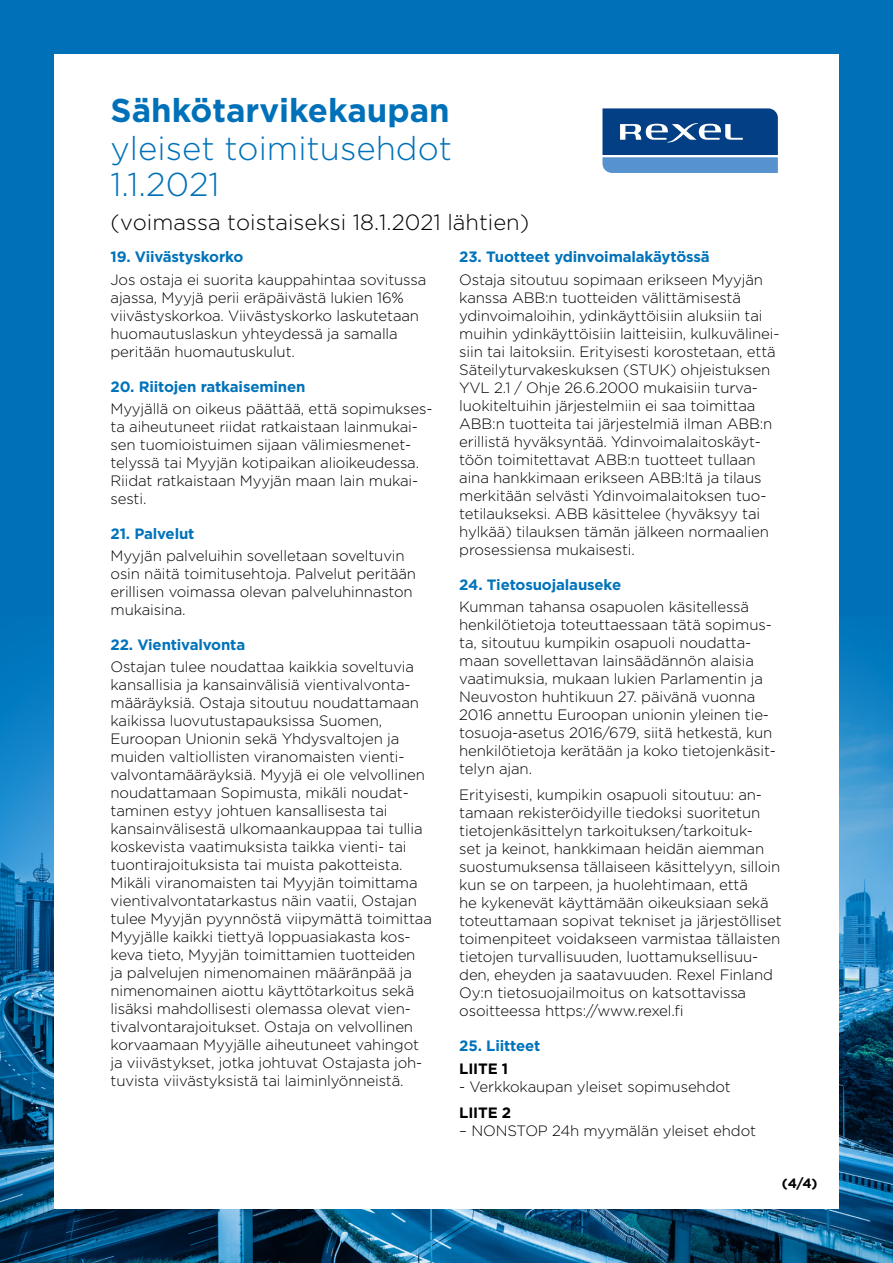
<style>
.page{position:relative;width:893px;height:1263px;background:#fff}
.page>*{position:absolute;margin:0;border:0;box-sizing:border-box;transform-origin:0 0}
.t1{font:300 33px/36.2px "Gotham";color:#0071b9}
.t2{font:700 33px "Gotham";color:#0071b9}
.t3{font:300 22.05px "Gotham";color:#000}
.t4{font:300 15px/18px "Gotham";letter-spacing:-.01em;color:#000}
.t5{font:700 15px "Gotham";letter-spacing:-.01em;color:#0073ba}
.t6{font:700 15px "Gotham";letter-spacing:-.01em;color:#000}
.t7{font:700 13.5px "Gotham";color:#000}
</style>
<div class="page">
<div style="left:0;top:1px;width:893px;height:1261px;background:#0071b9"></div>
<img style="left:0;top:660px;width:893px;height:602px">
<div style="left:54px;top:54px;width:785px;height:1155px;background:#fff"></div>
<svg style="left:602px;top:108px;width:176px;height:65px;background:#356aa5"></svg>
<h1 class="t2" style="left:111px;top:89px;width:341px">Sähkötarvikekaupan</h1>
<h1 class="t1" style="left:111px;top:129px;width:343px">yleiset toimitusehdot<br>1.1.2021</h1>
<h2 class="t3" style="left:111px;top:208px;width:420px">(voimassa toistaiseksi 18.1.2021 lähtien)</h2>
<p class="t5" style="left:111px;top:247px;width:134px">19. Viivästyskorko</p>
<p class="t4" style="left:111px;top:270px;width:317px">Jos ostaja ei suorita kauppahintaa sovitussa ajassa, Myyjä perii eräpäivästä lukien 16% viivästyskorkoa. Viivästyskorko laskutetaan huomautuslaskun yhteydessä ja samalla peritään huomautuskulut.</p>
<p class="t5" style="left:111px;top:376px;width:196px">20. Riitojen ratkaiseminen</p>
<p class="t4" style="left:111px;top:399px;width:323px">Myyjällä on oikeus päättää, että sopimukses&shy;ta aiheutuneet riidat ratkaistaan lainmukai&shy;sen tuomioistuimen sijaan välimiesmenet&shy;telyssä tai Myyjän kotipaikan alioikeudessa.<br>Riidat ratkaistaan Myyjän maan lain mukai&shy;sesti.</p>
<p class="t5" style="left:111px;top:524px;width:85px">21. Palvelut</p>
<p class="t4" style="left:111px;top:546px;width:307px">Myyjän palveluihin sovelletaan soveltuvin osin näitä toimitusehtoja. Palvelut peritään erillisen voimassa olevan palveluhinnaston mukaisina.</p>
<p class="t5" style="left:111px;top:635px;width:136px">22. Vientivalvonta</p>
<p class="t4" style="left:111px;top:658px;width:323px">Ostajan tulee noudattaa kaikkia soveltuvia kansallisia ja kansainvälisiä vientivalvonta&shy;määräyksiä. Ostaja sitoutuu noudattamaan kaikissa luovutustapauksissa Suomen, Euroopan Unionin sekä Yhdysvaltojen ja muiden valtiollisten viranomaisten vienti&shy;valvontamääräyksiä. Myyjä ei ole velvollinen noudattamaan Sopimusta, mikäli noudat&shy;taminen estyy johtuen kansallisesta tai kansainvälisestä ulkomaankauppaa tai tullia koskevista vaatimuksista taikka vienti- tai tuontirajoituksista tai muista pakotteista.<br>Mikäli viranomaisten tai Myyjän toimittama vientivalvontatarkastus näin vaatii, Ostajan tulee Myyjän pyynnöstä viipymättä toimittaa Myyjälle kaikki tiettyä loppuasiakasta kos&shy;keva tieto, Myyjän toimittamien tuotteiden<br>ja palvelujen nimenomainen määränpää ja nimenomainen aiottu käyttötarkoitus sekä lisäksi mahdollisesti olemassa olevat vien&shy;tivalvontarajoitukset. Ostaja on velvollinen korvaamaan Myyjälle aiheutuneet vahingot ja viivästykset, jotka johtuvat Ostajasta joh&shy;tuvista viivästyksistä tai laiminlyönneistä.</p>
<p class="t5" style="left:459px;top:247px;width:252px">23. Tuotteet ydinvoimalakäytössä</p>
<p class="t4" style="left:459px;top:270px;width:322px">Ostaja sitoutuu sopimaan erikseen Myyjän kanssa ABB:n tuotteiden välittämisestä ydinvoimaloihin, ydinkäyttöisiin aluksiin tai muihin ydinkäyttöisiin laitteisiin, kulkuvälinei&shy;siin tai laitoksiin. Erityisesti korostetaan, että Säteilyturvakeskuksen (STUK) ohjeistuksen YVL 2.1 / Ohje 26.6.2000 mukaisiin turva&shy;luokiteltuihin järjestelmiin ei saa toimittaa ABB:n tuotteita tai järjestelmiä ilman ABB:n erillistä hyväksyntää. Ydinvoimalaitoskäyt&shy;töön toimitettavat ABB:n tuotteet tullaan aina hankkimaan erikseen ABB:ltä ja tilaus merkitään selvästi Ydinvoimalaitoksen tuo&shy;tetilaukseksi. ABB käsittelee (hyväksyy tai hylkää) tilauksen tämän jälkeen normaalien prosessiensa mukaisesti.</p>
<p class="t5" style="left:459px;top:574px;width:163px">24. Tietosuojalauseke</p>
<p class="t4" style="left:459px;top:597px;width:318px">Kumman tahansa osapuolen käsitellessä henkilötietoja toteuttaessaan tätä sopimus&shy;ta, sitoutuu kumpikin osapuoli noudatta&shy;maan sovellettavan lainsäädännön alaisia vaatimuksia, mukaan lukien Parlamentin ja Neuvoston huhtikuun 27. päivänä vuonna 2016 annettu Euroopan unionin yleinen tie&shy;tosuoja-asetus 2016/679, siitä hetkestä, kun henkilötietoja kerätään ja koko tietojenkäsit&shy;telyn ajan.</p>
<p class="t4" style="left:459px;top:786px;width:324px">Erityisesti, kumpikin osapuoli sitoutuu: an&shy;tamaan rekisteröidyille tiedoksi suoritetun tietojenkäsittelyn tarkoituksen/tarkoituk-<br>set ja keinot, hankkimaan heidän aiemman suostumuksensa tällaiseen käsittelyyn, silloin kun se on tarpeen, ja huolehtimaan, että<br>he kykenevät käyttämään oikeuksiaan sekä toteuttamaan sopivat tekniset ja järjestölliset toimenpiteet voidakseen varmistaa tällaisten tietojen turvallisuuden, luottamuksellisuu&shy;den, eheyden ja saatavuuden. Rexel Finland Oy:n tietosuojailmoitus on katsottavissa osoitteessa https://www.rexel.fi</p>
<p class="t5" style="left:459px;top:1036px;width:83px">25. Liitteet</p>
<p class="t6" style="left:459px;top:1058px;width:51px">LIITE 1</p>
<p class="t4" style="left:459px;top:1077px;width:273px">- Verkkokaupan yleiset sopimusehdot</p>
<p class="t6" style="left:459px;top:1103px;width:54px">LIITE 2</p>
<p class="t4" style="left:459px;top:1121px;width:298px">– NONSTOP 24h myymälän yleiset ehdot</p>
<p class="t7" style="left:782px;top:1174px;width:37px">(4/4)</p>
</div>
